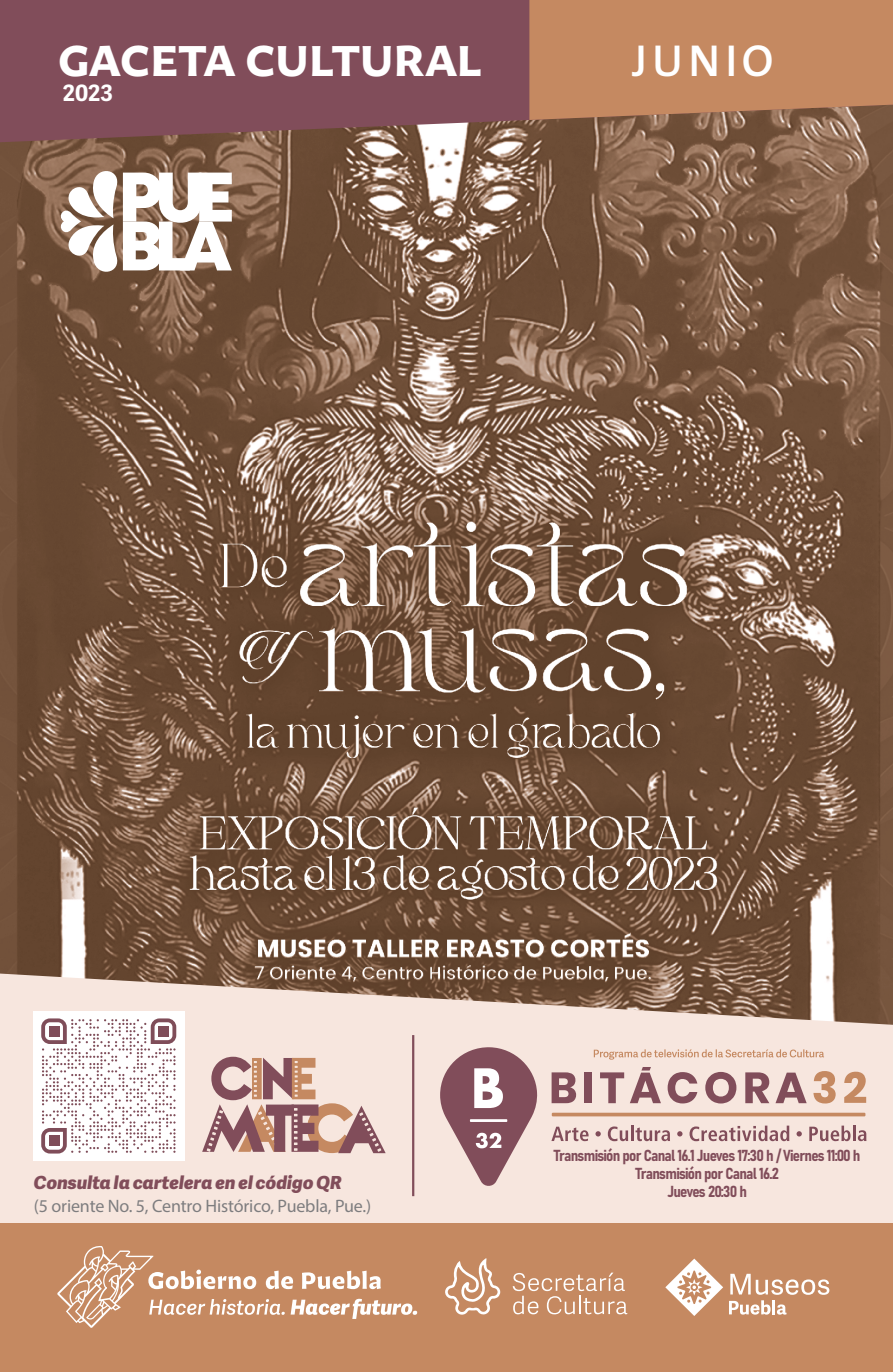
<style>
.page{position:relative;width:893px;height:1372px;background:#fff}
.page>*{position:absolute;margin:0;border:0;box-sizing:border-box;transform-origin:0 0}
.t1{font:600 45px "The Mix";letter-spacing:.115em;color:#fff}
.TITULOS_1{font:900 42.75px "Heroica";color:#fff}
.t2{font:700 22.5px "Adelle Sans";color:#fff}
.t3{font:18px "Myriad Pro";letter-spacing:-.01em;color:#7e7d7f}
.t4{font:italic 800 18px "Adelle Sans";color:#814d5a}
.SUBS_T2{font:15.75px "Bahnschrift";letter-spacing:-.05em;color:#814d5a}
</style>
<div class="page">
<img style="left:0;top:142px;width:893px;height:831px">
<svg style="left:0;top:973px;width:893px;height:250px;background:#e3d0c6"></svg>
<div style="left:0;top:1223px;width:893px;height:148px;background:#c58961"></div>
<svg style="left:0;top:0;width:893px;height:142px;background:#825159"></svg>
<svg style="left:529px;top:0;width:364px;height:120px;background:#c0865f"></svg>
<svg style="left:202px;top:1056px;width:184px;height:97px;background:#ccaba4"></svg>
<svg style="left:513px;top:1272px;width:114px;height:42px"></svg>
<svg style="left:445px;top:1258px;width:55px;height:56px"></svg>
<hr style="left:412px;top:1035px;width:2px;height:161px;background:#814d5a">
<svg style="left:57px;top:1246px;width:360px;height:81px"></svg>
<svg style="left:56px;top:165px;width:176px;height:113px"></svg>
<svg style="left:730px;top:1273px;width:99px;height:21px"></svg>
<svg style="left:729px;top:1300px;width:41px;height:14px"></svg>
<hr style="left:772px;top:1300px;width:3px;height:14px;background:#fff">
<svg style="left:777px;top:1304px;width:9px;height:10px"></svg>
<svg style="left:665px;top:1258px;width:58px;height:57px"></svg>
<svg style="left:440px;top:1046px;width:97px;height:141px;background:#b39094"></svg>
<hr style="left:470px;top:1119px;width:37px;height:2px;background:#fff">
<svg style="left:813px;top:1070px;width:23px;height:33px"></svg>
<svg style="left:844px;top:1071px;width:22px;height:31px"></svg>
<svg style="left:552px;top:1072px;width:24px;height:31px"></svg>
<div style="left:585px;top:1072px;width:7px;height:31px;background:#814d5a"></div>
<svg style="left:600px;top:1072px;width:24px;height:31px"></svg>
<svg style="left:668px;top:1072px;width:29px;height:31px"></svg>
<svg style="left:705px;top:1071px;width:31px;height:32px"></svg>
<svg style="left:745px;top:1072px;width:24px;height:31px"></svg>
<svg style="left:775px;top:1072px;width:32px;height:31px"></svg>
<svg style="left:630px;top:1066px;width:31px;height:37px"></svg>
<svg style="left:552px;top:1112px;width:313px;height:4px"></svg>
<svg style="left:551px;top:1126px;width:38px;height:15px"></svg>
<svg style="left:608px;top:1125px;width:62px;height:16px"></svg>
<svg style="left:689px;top:1125px;width:100px;height:16px;background:#cdafaf"></svg>
<svg style="left:809px;top:1125px;width:41px;height:16px"></svg>
<hr style="left:853px;top:1125px;width:3px;height:15px;background:#814d5a">
<svg style="left:858px;top:1130px;width:8px;height:11px"></svg>
<svg style="left:677px;top:1131px;width:5px;height:5px"></svg>
<svg style="left:595px;top:1131px;width:6px;height:5px"></svg>
<svg style="left:796px;top:1131px;width:6px;height:5px"></svg>
<svg style="left:594px;top:1049px;width:230px;height:10px;background:#e9ccbb"></svg>
<div style="left:545px;top:1144px;width:328px;height:41px;background:#f7e6de"></div>
<div style="left:34px;top:1011px;width:150px;height:149px;background:#fff"></div>
<svg style="left:41px;top:1018px;width:135px;height:135px"></svg>
<div style="left:49px;top:1025px;width:10px;height:11px;background:#7f4d59"></div>
<div style="left:158px;top:1025px;width:11px;height:11px;background:#7f4d59"></div>
<div style="left:49px;top:1135px;width:10px;height:11px;background:#7f4d59"></div>
<p class="TITULOS_1" style="left:58px;top:33px;width:426px">GACETA CULTURAL</p>
<p class="t2" style="left:63px;top:77px;width:52px">2023</p>
<p class="t1" style="left:632px;top:23px;width:143px">JUNIO</p>
<p class="t4" style="left:34px;top:1170px;width:309px">Consulta la cartelera en el código QR</p>
<p class="t3" style="left:34px;top:1194px;width:339px">(5 oriente No. 5, Centro Histórico, Puebla, Pue.)</p>
<p class="SUBS_T2" style="left:554px;top:1143px;width:308px">Transmisión por Canal 16.1 Jueves 17:30 h / Viernes 11:00 h</p>
<p class="SUBS_T2" style="left:636px;top:1161px;width:145px">Transmisión por Canal 16.2</p>
<p class="SUBS_T2" style="left:667px;top:1179px;width:81px">Jueves 20:30 h</p>
</div>
